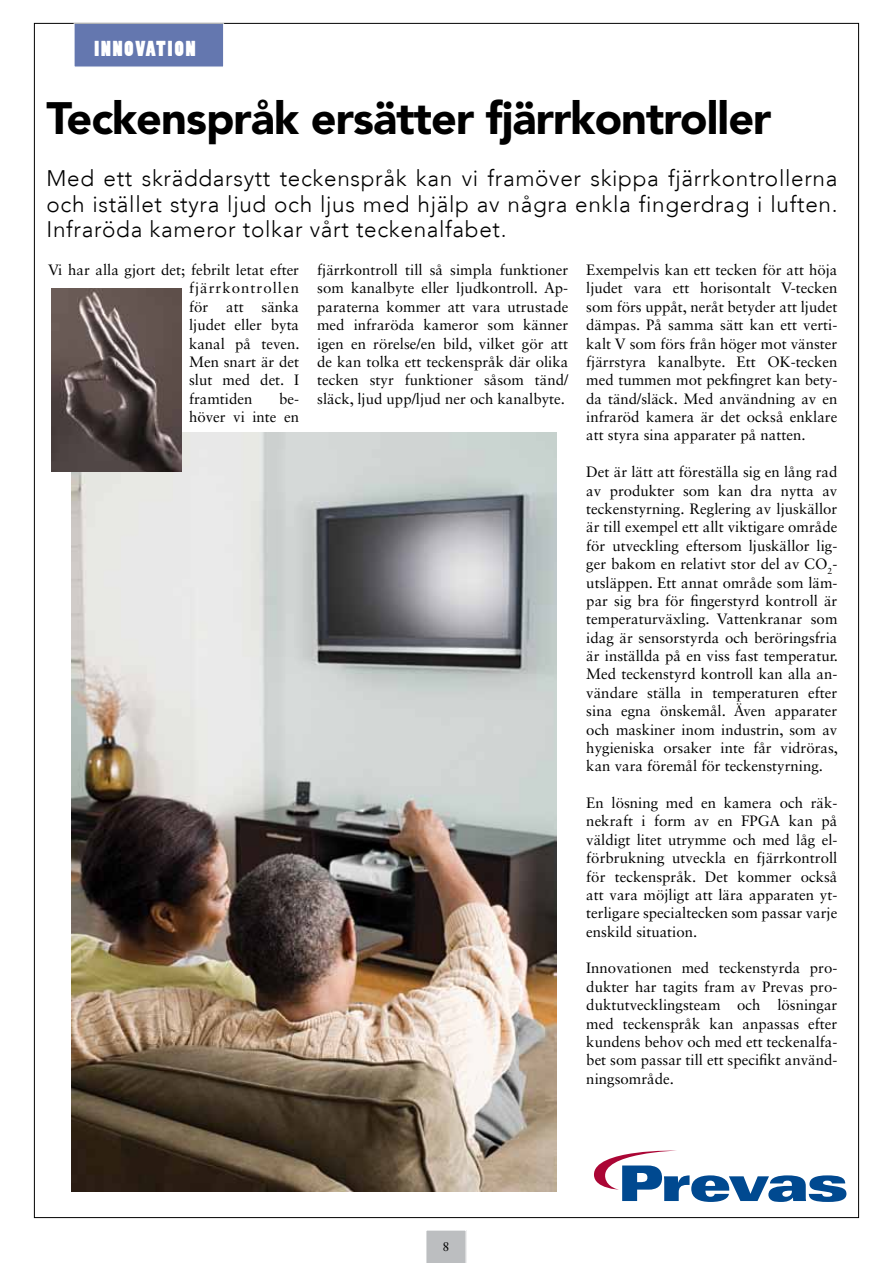
<style>
.page{position:relative;width:893px;height:1263px;background:#fff}
.page>*{position:absolute;margin:0;border:0;box-sizing:border-box;transform-origin:0 0}
.t1{font:900 45px "Avenir LT Std";letter-spacing:-.02em;color:#000}
.t2{font:300 22.5px/25.5px "Avenir LT";letter-spacing:.03em;color:#000;text-align:justify}
.t3{font:20.25px "Poplar Std";letter-spacing:.1em;color:#fff}
.t4{font:15px/18.3px "Sabon LT Std";color:#000;text-align:justify}
.t5{font:12.6px "Sabon LT Std";color:#000}
</style>
<div class="page">
<svg style="left:426px;top:1230px;width:41px;height:33px"></svg>
<div style="left:74px;top:23px;width:150px;height:44px;background:#6477af"></div>
<svg style="left:594px;top:1150px;width:252px;height:52px"></svg>
<img style="left:71px;top:432px;width:485px;height:759px">
<img style="left:51px;top:289px;width:130px;height:183px">
<h3 class="t3" style="left:94px;top:37px;width:103px">INNOVATION</h3>
<h1 class="t1" style="left:47px;top:91px;width:727px">Teckenspråk ersätter fjärrkontroller</h1>
<h2 class="t2" style="left:47px;top:166px;width:792px">Med ett skräddarsytt teckenspråk kan vi framöver skippa fjärrkontrollerna och istället styra ljud och ljus med hjälp av några enkla fingerdrag i luften.<br>I nfraröda kameror tolkar vårt teckenalfabet.</h2>
<p class="t4" style="left:189px;top:261px;width:112px;text-indent:-141px">Vi har alla gjort det; febrilt letat efter fjärrkontrollen för att sänka ljudet eller byta kanal på teven.<br>Men snart är det slut med det. I framtiden</p>
<p class="t4" style="left:189px;top:389px;width:112px;text-align:right">be-<br>höver vi inte en</p>
<p class="t4" style="left:317px;top:261px;width:253px">fjärrkontroll till så simpla funktioner som kanalbyte eller ljudkontroll. Ap&shy;paraterna kommer att vara utrustade med infraröda kameror som känner igen en rörelse/en bild, vilket gör att de kan tolka ett teckenspråk där olika tecken styr funktioner såsom tänd/ släck, ljud upp/ljud ner och kanalbyte.</p>
<p class="t4" style="left:586px;top:261px;width:253px">Exempelvis kan ett tecken för att höja ljudet vara ett horisontalt V-tecken som förs uppåt, neråt betyder att ljudet dämpas. På samma sätt kan ett verti&shy;kalt V som förs från höger mot vänster fjärrstyra kanalbyte. Ett OK-tecken med tummen mot pekfingret kan bety&shy;da tänd/släck. Med användning av en infraröd kamera är det också enklare att styra sina apparater på natten.</p>
<p class="t4" style="left:586px;top:463px;width:253px">Det är lätt att föreställa sig en lång rad av produkter som kan dra nytta av teckenstyrning. Reglering av ljuskällor är till exempel ett allt viktigare område för utveckling eftersom ljuskällor lig&shy;ger bakom en relativt stor del av CO<sub>2</sub>- utsläppen. Ett annat område som läm&shy;par sig bra för fingerstyrd kontroll är temperaturväxling. Vattenkranar som idag är sensorstyrda och beröringsfria är inställda på en viss fast temperatur.<br>Med teckenstyrd kontroll kan alla an&shy;vändare ställa in temperaturen efter sina egna önskemål. Även apparater och maskiner inom industrin, som av hygieniska orsaker inte får vidröras, kan vara föremål för teckenstyrning.</p>
<p class="t4" style="left:586px;top:793px;width:253px">En lösning med en kamera och räk&shy;nekraft i form av en FPGA kan på väldigt litet utrymme och med låg el&shy;förbrukning utveckla en fjärrkontroll för teckenspråk. Det kommer också att vara möjligt att lära apparaten yt&shy;terligare specialtecken som passar varje enskild situation.</p>
<p class="t4" style="left:586px;top:959px;width:253px">Innovationen med teckenstyrda pro&shy;dukter har tagits fram av Prevas pro&shy;duktutvecklingsteam och lösningar med teckenspråk kan anpassas efter kundens behov och med ett teckenalfa&shy;bet som passar till ett specifikt använd&shy;ningsområde.</p>
<p class="t5" style="left:442px;top:1239px;width:9px">8</p>
</div>
